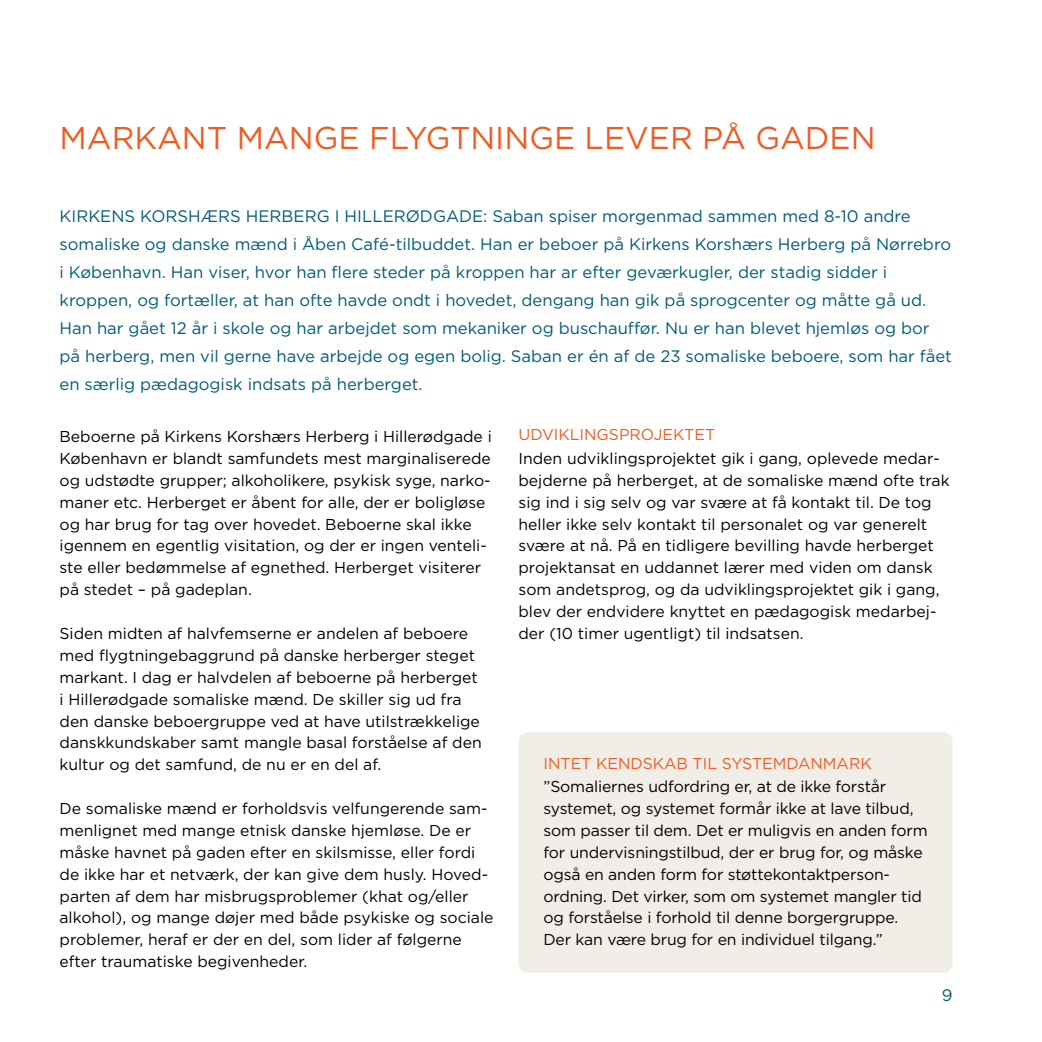
<style>
.page{position:relative;width:1042px;height:1042px;background:#fff}
.page>*{position:absolute;margin:0;border:0;box-sizing:border-box;transform-origin:0 0}
._03_rubrik{font:31.5px "Gotham";color:#f05b22}
._04_manchet{font:16.62px/28px "Gotham";color:#005d77}
._01_brød{font:15.75px/21.9px "Gotham";color:#000}
._02_mr{font:15.75px "Gotham";color:#f05b22}
</style>
<div class="page">
<div style="left:518px;top:732px;width:434px;height:241px;background:#f1eee8;border-radius:10px"></div>
<p class="_03_rubrik" style="left:60px;top:119px;width:817px">Markant mange flygtninge lever på gaden</p>
<p class="_04_manchet" style="left:60px;top:202px;width:894px">Kirkens Korshærs H erberg i H illerødgade: Saban spiser morgenmad sammen med 8-10 andre somaliske og danske mænd i Åben Café-tilbuddet. Han er beboer på Kirkens Korshærs Herberg på Nørrebro i København. Han viser, hvor han flere steder på kroppen har ar efter geværkugler, der stadig sidder i kroppen, og fortæller, at han ofte havde ondt i hovedet, dengang han gik på sprogcenter og måtte gå ud.<br>Han har gået 12 år i skole og har arbejdet som mekaniker og buschauffør. N u er han blevet hjemløs og bor på herberg, men vil gerne have arbejde og egen bolig. Saban er én af de 23 somaliske beboere, som har fået en særlig pædagogisk indsats på herberget.</p>
<p class="_01_brød" style="left:60px;top:425px;width:434px">Beboerne på Kirkens Korshærs Herberg i H illerødgade i København er blandt samfundets mest marginaliserede og udstødte grupper; alkoholikere, psykisk syge, narko&shy;maner etc. Herberget er åbent for alle, der er boligløse og har brug for tag over hovedet. Beboerne skal ikke igennem en egentlig visitation, og der er ingen venteli&shy;ste eller bedømmelse af egnethed. Herberget visiterer på stedet – på gadeplan.</p>
<p class="_01_brød" style="left:60px;top:622px;width:424px">Siden midten af halvfemserne er andelen af beboere med flygtningebaggrund på danske herberger steget markant. I dag er halvdelen af beboerne på herberget i H illerødgade somaliske mænd. De skiller sig ud fra den danske beboergruppe ved at have utilstrækkelige danskkundskaber samt mangle basal forståelse af den kultur og det samfund, de nu er en del af.</p>
<p class="_01_brød" style="left:60px;top:797px;width:435px">De somaliske mænd er forholdsvis velfungerende sam&shy;menlignet med mange etnisk danske hjemløse. De er måske havnet på gaden efter en skilsmisse, eller fordi de ikke har et netværk, der kan give dem husly. Hoved&shy;parten af dem har misbrugsproblemer (khat og/eller alkohol), og mange døjer med både psykiske og sociale problemer, heraf er der en del, som lider af følgerne efter traumatiske begivenheder.</p>
<p class="_02_mr" style="left:518px;top:425px;width:198px">U dviklingsprojektet</p>
<p class="_01_brød" style="left:518px;top:447px;width:433px">I nden udviklingsprojektet gik i gang, oplevede medar&shy;bejderne på herberget, at de somaliske mænd ofte trak sig ind i sig selv og var svære at få kontakt til. De tog heller ikke selv kontakt til personalet og var generelt svære at nå. På en tidligere bevilling havde herberget projektansat en uddannet lærer med viden om dansk som andetsprog, og da udviklingsprojektet gik i gang, blev der endvidere knyttet en pædagogisk medarbej&shy;der (10 timer ugentligt) til indsatsen.</p>
<p class="_02_mr" style="left:543px;top:753px;width:330px">I ntet kendskab til systemdanmark</p>
<p class="_01_brød" style="left:543px;top:775px;width:386px">”Somaliernes udfordring er, at de ikke forstår systemet, og systemet formår ikke at lave tilbud, som passer til dem. Det er muligvis en anden form for undervisningstilbud, der er brug for, og måske også en anden form for støttekontaktperson&shy;ordning. Det virker, som om systemet mangler tid og forståelse i forhold til denne borgergruppe.<br>Der kan være brug for en individuel tilgang.”</p>
<p class="_04_manchet" style="left:942px;top:980px;width:12px">9</p>
</div>
